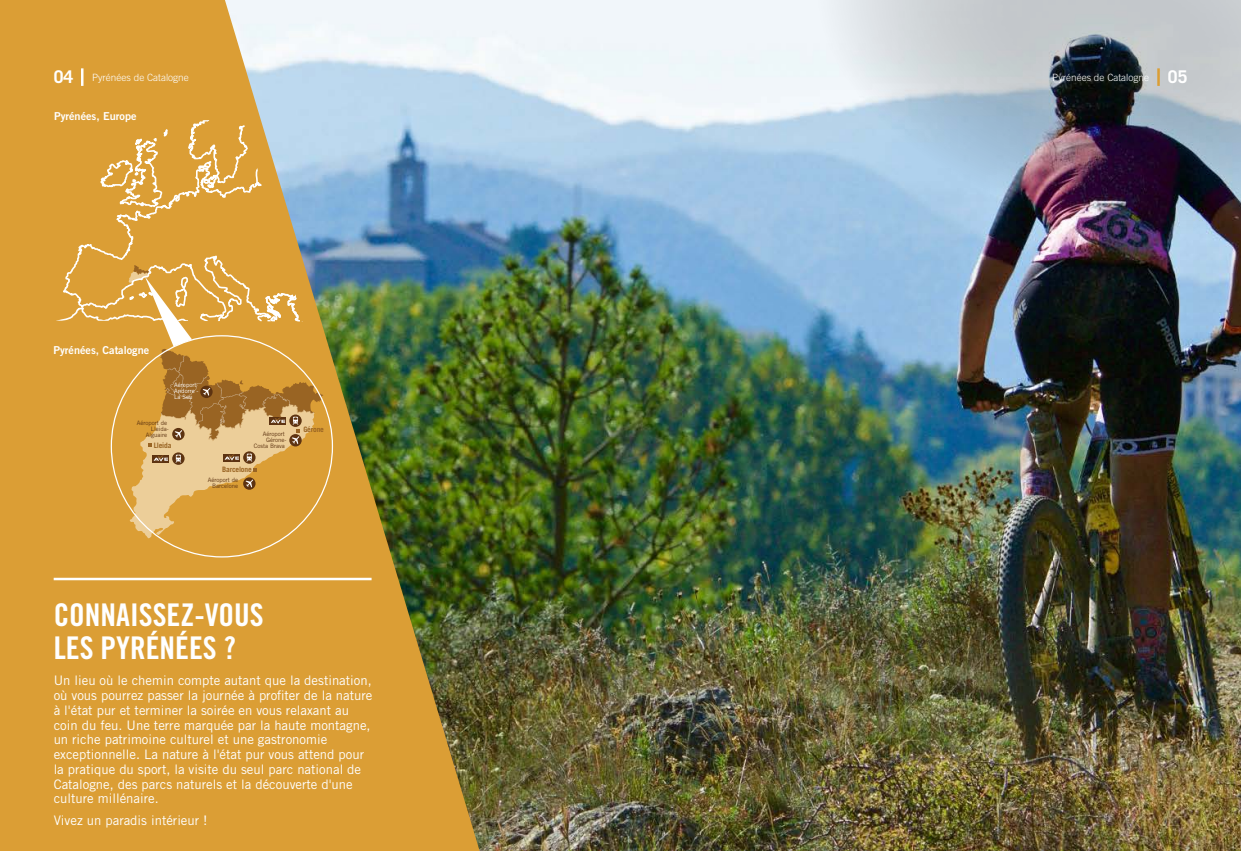
<style>
.page{position:relative;width:1241px;height:851px;background:#fff}
.page>*{position:absolute;margin:0;border:0;box-sizing:border-box;transform-origin:0 0}
.t1{font:31.25px/32.5px "Trade Gothic LT Std Bd Cn 20";color:#fff}
.t2{font:13.12px/14.8px "Trade Gothic LT Std";color:#fff}
.t3{font:10.88px "Trade Gothic LT Std Bd 2";color:#fff}
.t4{font:300 10px "Trade Gothic LT Std";color:#fff}
.t5{font:700 7.5px "Trade Gothic LT Std";letter-spacing:-.025em;color:#996423}
.t6{font:6px/6px "Trade Gothic LT Std";color:#5d3311;text-align:right}
.t7{font:6px/6px "Trade Gothic LT Std";color:#fff}
.s1{font-weight:700;font-size:17.5px}
</style>
<div class="page">
<img style="left:479px;top:0;width:761px;height:850px">
<img style="left:791px;top:0;width:449px;height:261px">
<img style="left:0;top:0;width:479px;height:850px">
<hr style="left:54px;top:577px;width:317px;height:3px;background:#fff">
<svg style="left:53px;top:122px;width:270px;height:416px"></svg>
<svg style="left:81px;top:68px;width:2px;height:18px"></svg>
<svg style="left:1157px;top:68px;width:2px;height:18px"></svg>
<p class="t4" style="left:54px;top:71px;width:137px"><span class="s1">04</span> Pyrénées de Catalogne</p>
<p class="t4" style="left:1052px;top:71px;width:137px">Pyrénées de Catalogne <span class="s1">05</span></p>
<p class="t3" style="left:54px;top:110px;width:84px">Pyrénées, Europe</p>
<p class="t3" style="left:53px;top:343px;width:97px">Pyrénées, Catalogne</p>
<p class="t7" style="left:174px;top:382px;width:26px">Aéroport<br>Andorre -<br>La Seu</p>
<p class="t6" style="left:137px;top:420px;width:32px">Aéroport de</p>
<p class="t6" style="left:151px;top:426px;width:20px">Lleida-</p>
<p class="t6" style="left:146px;top:432px;width:23px">Alguaire</p>
<p class="t5" style="left:154px;top:440px;width:19px">Lleida</p>
<p class="t6" style="left:263px;top:431px;width:24px">Aéroport</p>
<p class="t6" style="left:266px;top:437px;width:22px">Gérone-</p>
<p class="t6" style="left:254px;top:443px;width:32px">Costa Brava</p>
<p class="t5" style="left:222px;top:464px;width:31px">Barcelone</p>
<p class="t6" style="left:208px;top:476px;width:32px">Aéroport de<br>Barcelone</p>
<p class="t5" style="left:303px;top:425px;width:22px">Gérone</p>
<h1 class="t1" style="left:54px;top:598px;width:211px">CONNAISSEZ-VOUS<br>LES PYRÉNÉES ?</h1>
<p class="t2" style="left:54px;top:673px;width:320px">Un lieu où le chemin compte autant que la destination, où vous pourrez passer la journée à profiter de la nature à l'état pur et terminer la soirée en vous relaxant au coin du feu. Une terre marquée par la haute montagne, un riche patrimoine culturel et une gastronomie exceptionnelle. La nature à l'état pur vous attend pour la pratique du sport, la visite du seul parc national de Catalogne, des parcs naturels et la découverte d'une culture millénaire.</p>
<p class="t2" style="left:54px;top:813px;width:155px">Vivez un paradis intérieur !</p>
</div>
